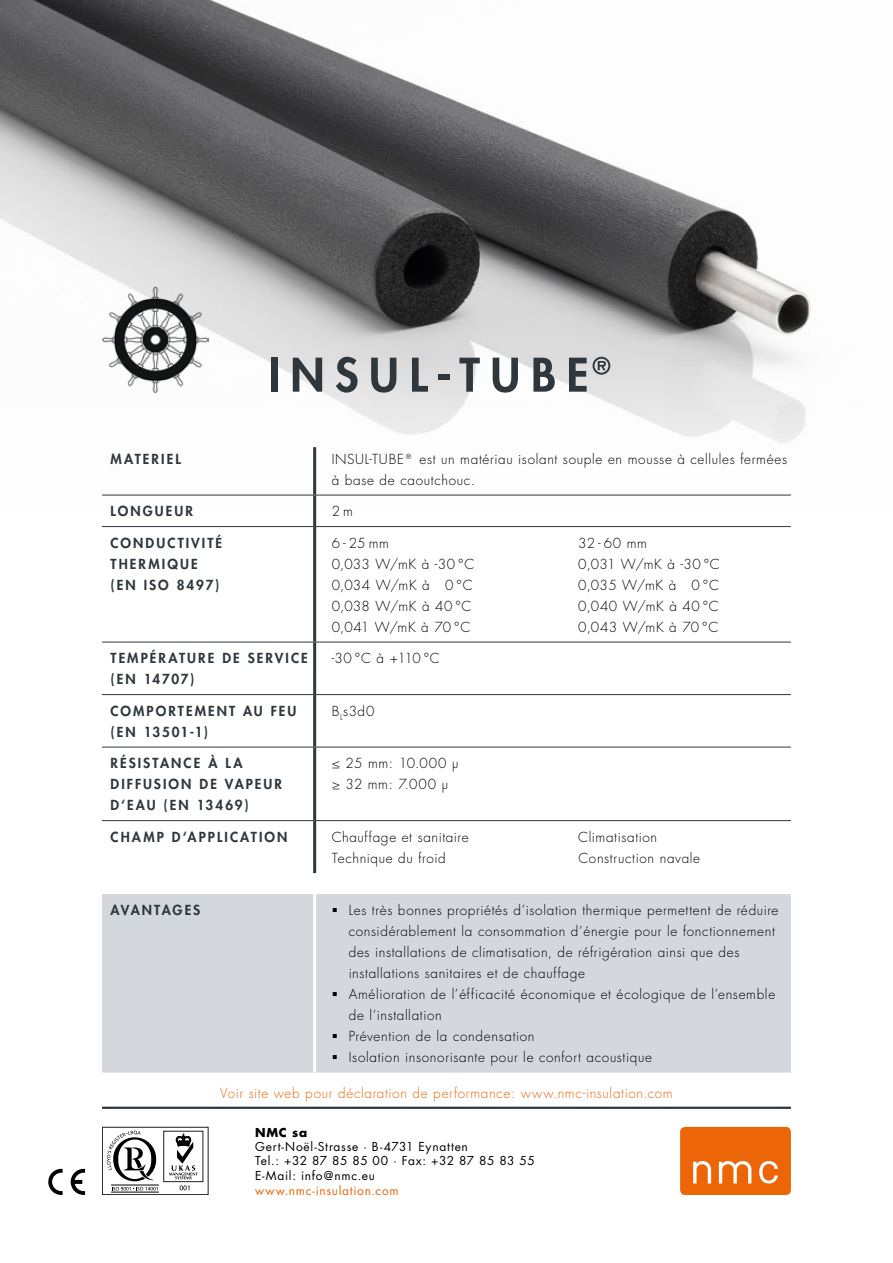
<style>
.page{position:relative;width:893px;height:1263px;background:#fff}
.page>*{position:absolute;margin:0;border:0;box-sizing:border-box;transform-origin:0 0}
.t1{font:300 13.5px/21px "Futura CE";letter-spacing:.05em;color:#000}
.t2{font:800 13.5px/21px "Futura CE";letter-spacing:.155em;color:#2f373d}
.t3{font:300 13.5px "Futura CE";letter-spacing:.05em;color:#ec6608}
.t4{font:800 13.5px "Futura CE";letter-spacing:.135em;color:#2f373d}
.t5{font:12px/14.4px "Futura CE";letter-spacing:.06em;color:#000}
.t6{font:12px "Futura CE";letter-spacing:.06em;color:#ec6608}
.t7{font:700 12px "Futura CE";color:#000}
</style>
<div class="page">
<svg style="left:102px;top:1127px;width:106px;height:68px"></svg>
<div style="left:680px;top:1127px;width:111px;height:68px;background:#ec6608;border-radius:5px"></div>
<svg style="left:693px;top:1161px;width:85px;height:22px"></svg>
<hr style="left:102px;top:1107px;width:689px;height:2px;background:#2f373d">
<img style="left:0;top:0;width:811px;height:510px">
<div style="left:272px;top:358px;width:6px;height:34px;background:#2f373d"></div>
<svg style="left:293px;top:358px;width:29px;height:34px"></svg>
<svg style="left:336px;top:357px;width:22px;height:36px"></svg>
<svg style="left:371px;top:358px;width:25px;height:35px"></svg>
<svg style="left:412px;top:358px;width:16px;height:34px"></svg>
<div style="left:438px;top:375px;width:11px;height:5px;background:#2f373d"></div>
<svg style="left:459px;top:358px;width:21px;height:34px"></svg>
<svg style="left:493px;top:358px;width:25px;height:35px"></svg>
<svg style="left:533px;top:358px;width:22px;height:34px"></svg>
<svg style="left:569px;top:358px;width:18px;height:34px"></svg>
<svg style="left:593px;top:357px;width:17px;height:18px"></svg>
<img style="left:102px;top:286px;width:106px;height:107px">
<svg style="left:48px;top:1169px;width:15px;height:26px"></svg>
<svg style="left:71px;top:1169px;width:14px;height:26px"></svg>
<div style="left:102px;top:894px;width:689px;height:178px;background:#d4d8dd"></div>
<hr style="left:313px;top:894px;width:3px;height:178px;background:#fff">
<hr style="left:313px;top:447px;width:3px;height:48px;background:#2f373d">
<hr style="left:102px;top:495px;width:213px;height:1px;background:#2f373d">
<hr style="left:313px;top:495px;width:3px;height:31px;background:#2f373d">
<hr style="left:315px;top:495px;width:476px;height:1px;background:#2f373d">
<hr style="left:102px;top:526px;width:213px;height:1px;background:#2f373d">
<hr style="left:102px;top:642px;width:213px;height:1px;background:#2f373d">
<hr style="left:102px;top:694px;width:213px;height:1px;background:#2f373d">
<hr style="left:313px;top:527px;width:3px;height:115px;background:#2f373d">
<hr style="left:313px;top:642px;width:3px;height:52px;background:#2f373d">
<hr style="left:313px;top:695px;width:3px;height:52px;background:#2f373d">
<hr style="left:313px;top:747px;width:3px;height:73px;background:#2f373d">
<hr style="left:315px;top:526px;width:476px;height:1px;background:#2f373d">
<hr style="left:315px;top:642px;width:476px;height:1px;background:#2f373d">
<hr style="left:315px;top:694px;width:476px;height:1px;background:#2f373d">
<hr style="left:102px;top:747px;width:213px;height:1px;background:#2f373d">
<hr style="left:102px;top:820px;width:213px;height:1px;background:#2f373d">
<hr style="left:313px;top:821px;width:3px;height:52px;background:#2f373d">
<hr style="left:315px;top:747px;width:476px;height:1px;background:#2f373d">
<hr style="left:315px;top:820px;width:476px;height:1px;background:#2f373d">
<svg style="left:333px;top:908px;width:4px;height:4px"></svg>
<svg style="left:333px;top:992px;width:4px;height:4px"></svg>
<svg style="left:333px;top:1034px;width:4px;height:4px"></svg>
<svg style="left:333px;top:1055px;width:4px;height:4px"></svg>
<p class="t2" style="left:111px;top:447px;width:72px">MATERIEL</p>
<p class="t1" style="left:332px;top:448px;width:457px">INSUL-TUBE® est un matériau isolant souple en mousse à cellules fermées à base de caoutchouc.</p>
<p class="t2" style="left:111px;top:500px;width:84px">LONGUEUR</p>
<p class="t1" style="left:332px;top:501px;width:23px">2m</p>
<p class="t2" style="left:111px;top:531px;width:113px">CONDUCTIVITÉ<br>THERMIQUE (EN ISO 8497)</p>
<p class="t1" style="left:332px;top:532px;width:59px">6-25mm</p>
<p class="t1" style="left:578px;top:532px;width:70px">32 - 60 mm</p>
<p class="t1" style="left:332px;top:553px;width:144px">0,033 W/mK à -30 °C</p>
<p class="t1" style="left:578px;top:553px;width:143px">0,031 W/mK à -30 °C</p>
<p class="t1" style="left:332px;top:574px;width:142px">0,034 W/mK à 0 °C</p>
<p class="t1" style="left:578px;top:574px;width:142px">0,035 W/mK à 0 °C</p>
<p class="t1" style="left:332px;top:595px;width:141px">0,038 W/mK à 40 °C</p>
<p class="t1" style="left:578px;top:595px;width:142px">0,040 W/mK à 40 °C</p>
<p class="t1" style="left:332px;top:616px;width:140px">0,041 W/mK à 70 °C</p>
<p class="t1" style="left:578px;top:616px;width:142px">0,043 W/mK à 70 °C</p>
<p class="t2" style="left:111px;top:647px;width:199px">TEMPÉRATURE DE SERVICE (EN 14707)</p>
<p class="t1" style="left:332px;top:648px;width:110px">-30 °C à +110 °C</p>
<p class="t2" style="left:111px;top:699px;width:187px">COMPORTEMENT AU FEU (EN 13501-1)</p>
<p class="t1" style="left:332px;top:700px;width:44px">B<sub>L</sub>s3d0</p>
<p class="t2" style="left:111px;top:752px;width:173px">RÉSISTANCE À LA<br>DIFFUSION DE VAPEUR<br>D‘EAU (EN 13469)</p>
<p class="t1" style="left:332px;top:753px;width:128px">≤ 25 mm: 10.000 μ ≥ 32 mm: 7.000 μ</p>
<p class="t2" style="left:111px;top:825px;width:178px">CHAMP D‘APPLICATION</p>
<p class="t1" style="left:332px;top:826px;width:138px">Chauffage et sanitaire</p>
<p class="t1" style="left:578px;top:826px;width:80px">Climatisation</p>
<p class="t1" style="left:332px;top:847px;width:116px">Technique du froid</p>
<p class="t1" style="left:578px;top:847px;width:123px">Construction navale</p>
<p class="t4" style="left:111px;top:900px;width:91px">AVANTAGES</p>
<p class="t1" style="left:349px;top:900px;width:431px">Les très bonnes propriétés d’isolation thermique permettent de réduire considérablement la consommation d’énergie pour le fonctionnement des installations de climatisation, de réfrigération ainsi que des installations sanitaires et de chauffage<br>Amélioration de l’éfficacité économique et écologique de l’ensemble de l’installation<br>Prévention de la condensation<br>Isolation insonorisante pour le confort acoustique</p>
<p class="t3" style="left:220px;top:1084px;width:454px">Voir site web pour déclaration de performance: www.nmc-insulation.com</p>
<p class="t7" style="left:255px;top:1123px;width:54px">NMC sa</p>
<p class="t5" style="left:255px;top:1139px;width:281px">Gert-Noël-Strasse · B-4731 Eynatten<br>Tel.: +32 87 85 85 00 · Fax: +32 87 85 83 55<br>E-Mail: info@nmc.eu</p>
<p class="t6" style="left:255px;top:1183px;width:145px">www.nmc-insulation.com</p>
</div>
